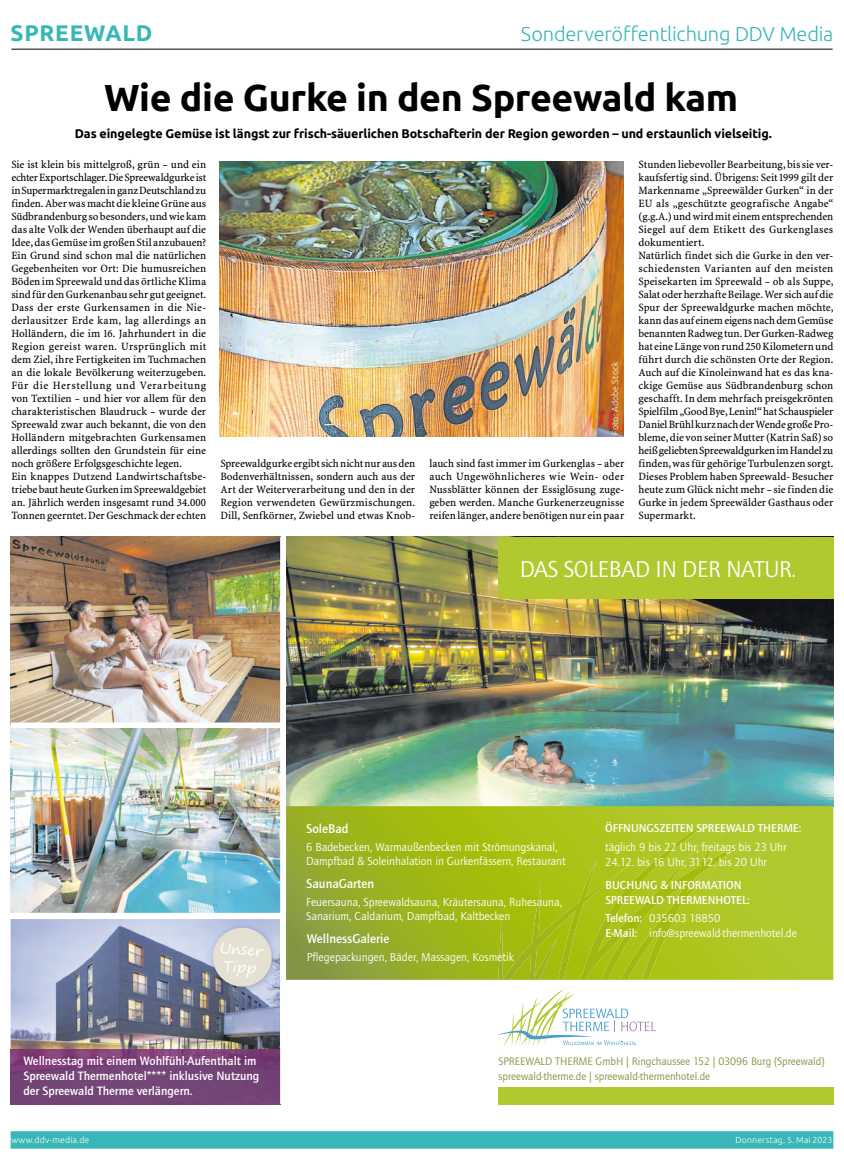
<style>
.page{position:relative;width:844px;height:1159px;background:#fff}
.page>*{position:absolute;margin:0;border:0;box-sizing:border-box;transform-origin:0 0}
.Unterüber{font:700 37.5px "Ubuntu SZ";letter-spacing:-.01em;color:#000}
.t1{font:23.75px "Quay Sans ITCTT Book";letter-spacing:-.01em;color:#fff}
.Rubriktitel{font:700 22.5px "Ubuntu SZ";letter-spacing:.035em;color:#39b6b8}
.Fliesstext{font:300 20px "Ubuntu SZ";letter-spacing:-.01em;color:#39b6b8}
.t2{font:15px/18px "Segoe Print";color:#fff;text-align:center}
.t3{font:13.12px "Quay Sans Md ITCTT";color:#fff}
.t4{font:12.5px/15px "Quay Sans Md ITCTT";color:#fff}
.Unterüber-2{font:700 12.5px "Ubuntu SZ";letter-spacing:-.01em;color:#000}
.t5{font:11.88px/14.2px "Quay Sans ITCTT Book";color:#fff}
.t6{font:11.88px/18.5px "Quay Sans Md ITCTT";color:#fff}
.Fliesstext-2{font:11.25px/13px "SZ Minion";color:#000;text-align:justify}
.t7{font:11.25px/15px "Quay Sans ITCTT Book";color:#809342}
.Fliesstext-3{font:300 8.75px "Ubuntu SZ";letter-spacing:.015em;color:#fff}
.Bildunterschrift{font:300 8.75px "Ubuntu SZ";letter-spacing:.01em;color:#fff}
.s1{font-family:"Quay Sans Md ITCTT"}
.s2{font-family:"Quay Sans ITCTT Book"}
.s3{font-family:"Arial"}
</style>
<div class="page">
<div style="left:11px;top:1131px;width:822px;height:17px;background:#39b6b8"></div>
<hr style="left:11px;top:49px;width:821px;height:1px;background:#000">
<img style="left:286px;top:537px;width:547px;height:269px">
<img style="left:11px;top:728px;width:269px;height:185px">
<div style="left:497px;top:537px;width:336px;height:61px;background:#b1c82e"></div>
<div style="left:497px;top:1087px;width:336px;height:17px;background:#b1c82e"></div>
<svg style="left:497px;top:989px;width:158px;height:59px"></svg>
<img style="left:11px;top:919px;width:269px;height:130px">
<img style="left:11px;top:1049px;width:269px;height:55px">
<img style="left:207px;top:921px;width:73px;height:73px">
<svg style="left:211px;top:926px;width:62px;height:62px;background:#d1d1cf"></svg>
<svg style="left:286px;top:806px;width:547px;height:174px;background:#a1b824"></svg>
<svg style="left:498px;top:823px;width:245px;height:157px;background:#aac11b"></svg>
<img style="left:11px;top:537px;width:269px;height:185px">
<div style="left:280px;top:537px;width:5px;height:567px;border:1px solid #fff"></div>
<hr style="left:11px;top:723px;width:272px;height:4px;background:#fff">
<div style="left:11px;top:722px;width:272px;height:6px;border:1px solid #fff"></div>
<img style="left:220px;top:162px;width:403px;height:275px">
<p class="Rubriktitel" style="left:11px;top:20px;width:143px">SPREEWALD</p>
<p class="Fliesstext" style="left:521px;top:22px;width:314px">Sonderveröffentlichung DDV Media</p>
<p class="Unterüber" style="left:104px;top:75px;width:635px">Wie die Gurke in den Spreewald kam</p>
<p class="Unterüber-2" style="left:75px;top:126px;width:698px">Das eingelegte Gemüse ist längst zur frisch-säuerlichen Botschafterin der Region geworden – und erstaunlich vielseitig.</p>
<p class="Fliesstext-2" style="left:11px;top:158px;width:196px">Sie ist klein bis mittelgroß, grün – und ein echter Exportschlager. Die Spreewaldgurke ist in Supermarktregalen in ganz Deutschland zu finden. Aber was macht die kleine Grüne aus Südbrandenburg so besonders, und wie kam das alte Volk der Wenden überhaupt auf die Idee, das Gemüse im großen Stil anzubauen?<br>Ein Grund sind schon mal die natürlichen Gegebenheiten vor Ort: Die humusreichen Böden im Spreewald und das örtliche Klima sind für den Gurkenanbau sehr gut geeignet.</p>
<p class="Fliesstext-2" style="left:11px;top:301px;width:196px">Dass der erste Gurkensamen in die Nie&shy;derlausitzer Erde kam, lag allerdings an Holländern, die im 16. Jahrhundert in die Region gereist waren. Ursprünglich mit dem Ziel, ihre Fertigkeiten im Tuchmachen an die lokale Bevölkerung weiterzugeben.<br>Für die Herstellung und Verarbeitung von Textilien – und hier vor allem für den charakteristischen Blaudruck – wurde der Spreewald zwar auch bekannt, die von den Holländern mitgebrachten Gurkensamen allerdings sollten den Grundstein für eine noch größere Erfolgsgeschichte legen.</p>
<p class="Fliesstext-2" style="left:11px;top:470px;width:196px">Ein knappes Dutzend Landwirtschaftsbe&shy;triebe baut heute Gurken im Spreewaldgebiet an. Jährlich werden insgesamt rund 34.000<br>Tonnen geerntet. Der Geschmack der echten</p>
<p class="Bildunterschrift" style="left:609px;top:435px;width:75px;rotate:-90deg">Foto: Adobe.Stock</p>
<p class="Fliesstext-2" style="left:220px;top:457px;width:196px">Spreewaldgurke ergibt sich nicht nur aus den Bodenverhältnissen, sondern auch aus der Art der Weiterverarbeitung und den in der Region verwendeten Gewürzmischungen.<br>Dill, Senfkörner, Zwiebel und etwas Knob-</p>
<p class="Fliesstext-2" style="left:429px;top:457px;width:196px">lauch sind fast immer im Gurkenglas – aber auch Ungewöhnlicheres wie Wein- oder Nussblätter können der Essiglösung zuge&shy;geben werden. Manche Gurkenerzeugnisse reifen länger, andere benötigen nur ein paar</p>
<p class="Fliesstext-2" style="left:638px;top:158px;width:196px">Stunden liebevoller Bearbeitung, bis sie ver&shy;kaufsfertig sind. Übrigens: Seit 1999 gilt der Markenname „Spreewälder Gurken“ in der EU als „geschützte geografische Angabe“ (g.g.A.) und wird mit einem entsprechenden Siegel auf dem Etikett des Gurkenglases dokumentiert.</p>
<p class="Fliesstext-2" style="left:638px;top:249px;width:196px">Natürlich findet sich die Gurke in den ver&shy;schiedensten Varianten auf den meisten Speisekarten im Spreewald – ob als Suppe, Salat oder herzhafte Beilage. Wer sich auf die Spur der Spreewaldgurke machen möchte, kann das auf einem eigens nach dem Gemüse benannten Radweg tun. Der Gurken-Radweg hat eine Länge von rund 250 Kilometern und führt durch die schönsten Orte der Region.<br>Auch auf die Kinoleinwand hat es das kna&shy;ckige Gemüse aus Südbrandenburg schon geschafft. In dem mehrfach preisgekrönten Spielfilm „Good Bye, Lenin!“ hat Schauspieler Daniel Brühl kurz nach der Wende große Pro&shy;bleme, die von seiner Mutter (Katrin Saß) so heiß geliebten Spreewaldgurken im Handel zu finden, was für gehörige Turbulenzen sorgt.<br>Dieses Problem haben Spreewald- Besucher heute zum Glück nicht mehr – sie finden die Gurke in jedem Spreewälder Gasthaus oder Supermarkt.</p>
<p class="t1" style="left:519px;top:554px;width:278px">DAS SOLEBAD IN DER NATUR.</p>
<p class="t2" style="left:220px;top:938px;width:45px;rotate:5deg">Unser<br>Tipp</p>
<p class="t3" style="left:306px;top:820px;width:44px">SoleBad</p>
<p class="t5" style="left:306px;top:839px;width:261px">6 Badebecken, Warmaußenbecken mit Strömungskanal,<br>Dampfbad &amp; Soleinhalation in Gurkenfässern, Restaurant</p>
<p class="t3" style="left:306px;top:875px;width:70px">SaunaGarten</p>
<p class="t5" style="left:306px;top:894px;width:257px">Feuersauna, Spreewaldsauna, Kräutersauna, Ruhesauna,<br>Sanarium, Caldarium, Dampfbad, Kaltbecken</p>
<p class="t3" style="left:306px;top:930px;width:84px">WellnessGalerie</p>
<p class="t5" style="left:306px;top:949px;width:209px">Pflegepackungen, Bäder, Massagen, Kosmetik</p>
<p class="t5" style="left:605px;top:818px;width:197px;line-height:18.5px"><span class="s1">ÖFFNUNGSZEITEN SPREEWALD THERME: </span>täglich 9 bis 22 Uhr, freitags bis 23 Uhr</p>
<p class="t5" style="left:605px;top:850px;width:163px;line-height:23.1px">24.12. bis 16 Uhr, 31.12. bis 20 Uhr<br><span class="s1">BUCHUNG &amp; INFORMATION</span></p>
<p class="t6" style="left:605px;top:890px;width:146px">SPREEWALD THERMENHOTEL:<br>Telefon: <span class="s2">035603 18850</span></p>
<p class="t5" style="left:605px;top:926px;width:193px"><span class="s1">E-Mail:</span> info@spreewald-thermenhotel.de</p>
<p class="t4" style="left:23px;top:1053px;width:237px">Wellnesstag mit einem Wohlfühl-Aufenthalt im<br>Spreewald Thermenhotel<span class="s3">****</span> inklusive Nutzung der Spreewald Therme verlängern.</p>
<p class="t7" style="left:498px;top:1053px;width:327px">SPREEWALD THERME GmbH | Ringchaussee 152 | 03096 Burg (Spreewald) spreewald-therme.de | spreewald-thermenhotel.de</p>
<p class="Fliesstext-3" style="left:11px;top:1134px;width:80px">www.ddv-media.de</p>
<p class="Fliesstext-3" style="left:735px;top:1134px;width:98px">Donnerstag, 5. Mai 2023</p>
</div>
